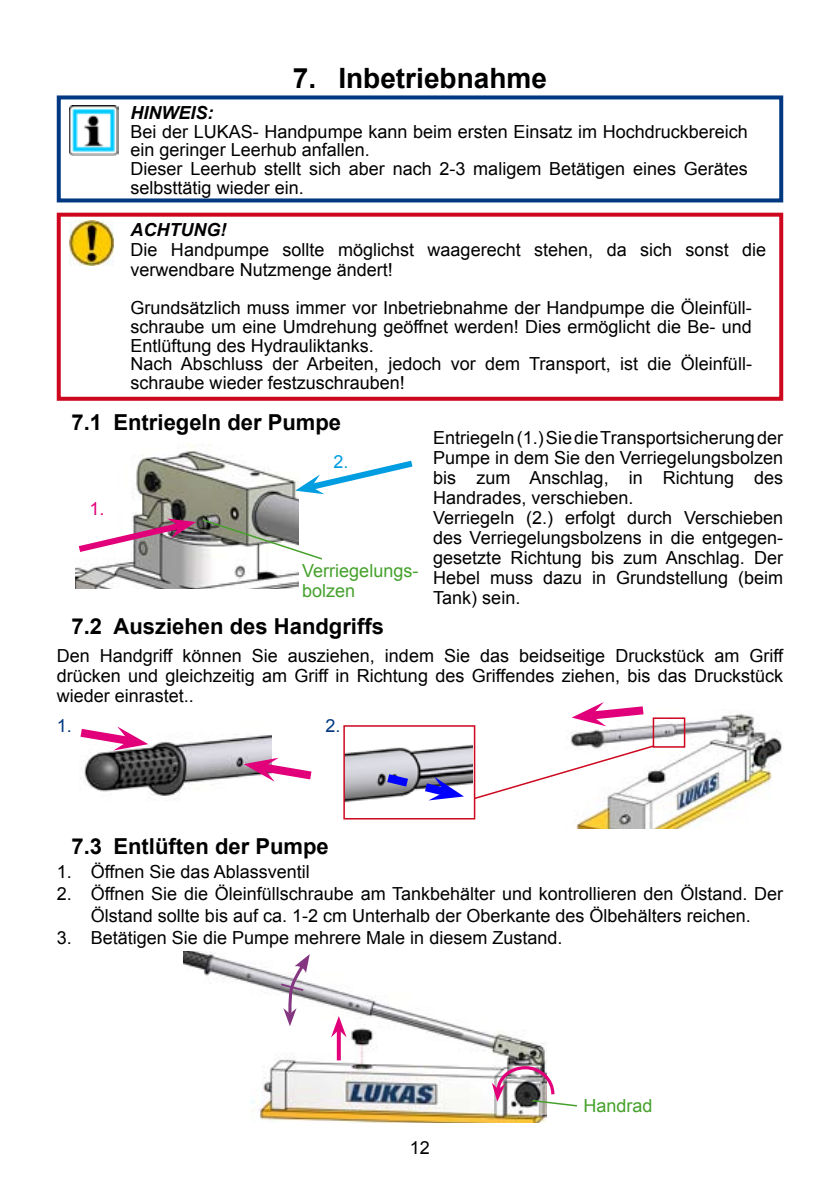
<style>
.page{position:relative;width:840px;height:1191px;background:#fff}
.page>*{position:absolute;margin:0;border:0;box-sizing:border-box;transform-origin:0 0}
.t1{font:700 28px "Arial";color:#000}
.t2{font:700 22px "Arial";color:#000}
.t3{font:18px/20px "Arial";color:#000}
.t4{font:18px/20px "Arial";color:#45a12b}
.t5{font:italic 700 18px "Arial";color:#000}
.t6{font:18px "Arial";color:#003882}
.t7{font:18px "Arial";color:#e2007a}
.t8{font:18px "Arial";color:#009ee0}
</style>
<div class="page">
<img style="left:75px;top:443px;width:223px;height:145px">
<img style="left:69px;top:105px;width:50px;height:50px">
<div style="left:57px;top:95px;width:725px;height:107px;border:4px solid #003882"></div>
<svg style="left:75px;top:518px;width:247px;height:43px"></svg>
<img style="left:69px;top:220px;width:44px;height:45px">
<div style="left:57px;top:213px;width:725px;height:188px;border:4px solid #cd071e"></div>
<img style="left:570px;top:713px;width:212px;height:115px">
<img style="left:80px;top:735px;width:191px;height:65px">
<img style="left:346px;top:744px;width:126px;height:59px">
<svg style="left:243px;top:757px;width:69px;height:27px"></svg>
<svg style="left:80px;top:726px;width:68px;height:24px"></svg>
<div style="left:343px;top:725px;width:132px;height:94px;border:2px solid #cd071e"></div>
<div style="left:652px;top:717px;width:33px;height:30px;border:2px solid #cd071e"></div>
<svg style="left:472px;top:744px;width:183px;height:56px"></svg>
<svg style="left:378px;top:768px;width:85px;height:33px"></svg>
<svg style="left:571px;top:702px;width:80px;height:24px"></svg>
<svg style="left:295px;top:456px;width:118px;height:38px"></svg>
<img style="left:183px;top:951px;width:363px;height:172px">
<svg style="left:491px;top:1064px;width:86px;height:43px"></svg>
<svg style="left:336px;top:1037px;width:4px;height:23px"></svg>
<svg style="left:331px;top:1016px;width:15px;height:21px"></svg>
<svg style="left:279px;top:954px;width:30px;height:72px"></svg>
<h1 class="t1" style="left:293px;top:60px;width:255px">7. Inbetriebnahme</h1>
<p class="t5" style="left:130px;top:101px;width:84px">HINWEIS:</p>
<p class="t3" style="left:130px;top:122px;width:618px;line-height:18.6px">Bei der LUKAS- Handpumpe kann beim ersten Einsatz im Hochdruckbereich ein geringer Leerhub anfallen.<br>Dieser Leerhub stellt sich aber nach 2-3 maligem Betätigen eines Gerätes selbsttätig wieder ein.</p>
<p class="t5" style="left:130px;top:218px;width:97px">ACHTUNG!</p>
<p class="t3" style="left:130px;top:240px;width:636px">Die Handpumpe sollte möglichst waagerecht stehen, da sich sonst die verwendbare Nutzmenge ändert!</p>
<p class="t3" style="left:130px;top:299px;width:622px;line-height:18.6px">Grundsätzlich muss immer vor Inbetriebnahme der Handpumpe die Öleinfüll&shy;schraube um eine Umdrehung geöffnet werden! Dies ermöglicht die Be- und Entlüftung des Hydrauliktanks.<br>Nach Abschluss der Arbeiten, jedoch vor dem Transport, ist die Öleinfüll&shy;schraube wieder festzuschrauben!</p>
<p class="t2" style="left:71px;top:408px;width:271px">7.1 Entriegeln der Pumpe</p>
<p class="t7" style="left:89px;top:497px;width:17px">1.</p>
<p class="t8" style="left:333px;top:449px;width:17px">2.</p>
<p class="t4" style="left:302px;top:561px;width:118px">Verriegelungs&shy;bolzen</p>
<p class="t3" style="left:433px;top:428px;width:351px">Entriegeln (1.) Sie die Transportsicherung der Pumpe in dem Sie den Verriegelungsbolzen bis zum Anschlag, in Richtung des Handrades, verschieben.<br>Verriegeln (2.) erfolgt durch Verschieben des Verriegelungsbolzens in die entgegen&shy;gesetzte Richtung bis zum Anschlag. Der Hebel muss dazu in Grundstellung (beim Tank) sein.</p>
<p class="t2" style="left:71px;top:612px;width:314px">7.2 Ausziehen des Handgriffs</p>
<p class="t3" style="left:57px;top:645px;width:727px;text-align:justify">Den Handgriff können Sie ausziehen, indem Sie das beidseitige Druckstück am Griff drücken und gleichzeitig am Griff in Richtung des Griffendes ziehen, bis das Druckstück wieder einrastet..</p>
<p class="t6" style="left:57px;top:714px;width:17px">1.</p>
<p class="t6" style="left:325px;top:714px;width:17px">2.</p>
<p class="t2" style="left:71px;top:831px;width:259px">7.3 Entlüften der Pumpe</p>
<p class="t3" style="left:57px;top:862px;width:254px">1. Öffnen Sie das Ablassventil</p>
<p class="t3" style="left:57px;top:883px;width:727px;line-height:22px;text-align:center">2. Öffnen Sie die Öleinfüllschraube am Tankbehälter und kontrollieren den Ölstand. Der<br>Ölstand sollte bis auf ca. 1-2 cm Unterhalb der Oberkante des Ölbehälters reichen.</p>
<p class="t3" style="left:57px;top:928px;width:507px">3. Betätigen Sie die Pumpe mehrere Male in diesem Zustand.</p>
<p class="t3" style="left:410px;top:1138px;width:22px">12</p>
<p class="t4" style="left:583px;top:1095px;width:71px">Handrad</p>
</div>
